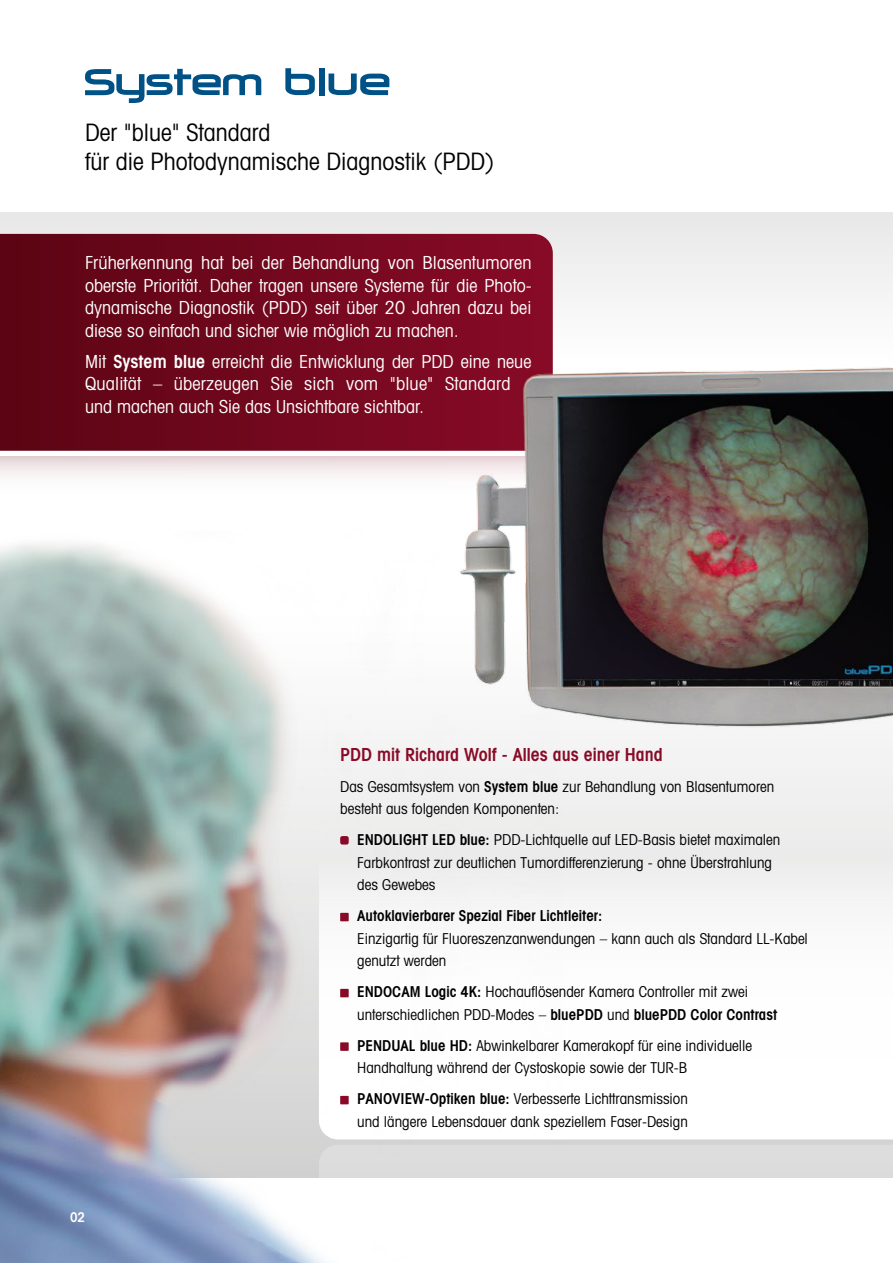
<style>
.page{position:relative;width:893px;height:1263px;background:#fff}
.page>*{position:absolute;margin:0;border:0;box-sizing:border-box;transform-origin:0 0}
.t1{font:condensed 24px/28.8px "Avant Garde";color:#000}
.t2{font:condensed 18px/22.5px "Avant Garde";color:#fff;text-align:justify}
.t3{font:600 condensed 18px "Avant Garde";color:#880a26}
.t4{font:condensed 15px/22.5px "Avant Garde";color:#000}
.t5{font:600 condensed 15px "Avant Garde";color:#000}
.t6{font:600 condensed 13.5px "Avant Garde";color:#fff}
.s1{font-weight:600}
</style>
<div class="page">
<div style="left:0;top:213px;width:893px;height:148px;background:#e9e9e9"></div>
<svg style="left:285px;top:68px;width:30px;height:27px"></svg>
<div style="left:319px;top:68px;width:6px;height:27px;background:#005286"></div>
<svg style="left:329px;top:74px;width:60px;height:21px"></svg>
<svg style="left:85px;top:69px;width:176px;height:34px"></svg>
<svg style="left:0;top:234px;width:428px;height:205px;background:#6d071b"></svg>
<img style="left:428px;top:212px;width:465px;height:966px">
<img style="left:0;top:439px;width:561px;height:824px">
<div style="left:340px;top:836px;width:9px;height:8px;background:#880a26;border-radius:2px"></div>
<div style="left:340px;top:913px;width:9px;height:8px;background:#880a26"></div>
<div style="left:340px;top:989px;width:9px;height:8px;background:#880a26"></div>
<div style="left:340px;top:1042px;width:9px;height:9px;background:#880a26"></div>
<div style="left:340px;top:1096px;width:9px;height:8px;background:#880a26"></div>
<h1 class="t1" style="left:85px;top:118px;width:411px">Der "blue" Standard<br>für die Photodynamische Diagnostik (PDD)</h1>
<p class="t2" style="left:85px;top:251px;width:448px">Früherkennung hat bei der Behandlung von Blasentumoren oberste Priorität. Daher tragen unsere Systeme für die Photo&shy;dynamische Diagnostik (PDD) seit über 20 Jahren dazu bei diese so einfach und sicher wie möglich zu machen.</p>
<p class="t2" style="left:85px;top:350px;width:448px;text-align:left">Mit <span class="s1">System blue</span> erreicht die Entwicklung der PDD eine neue<br>Qualität – überzeugen Sie sich vom "blue" Standard und machen auch Sie das Unsichtbare sichtbar.</p>
<p class="t6" style="left:70px;top:1209px;width:17px">02</p>
<p class="t3" style="left:340px;top:743px;width:324px">PDD mit Richard Wolf - Alles aus einer Hand</p>
<p class="t4" style="left:340px;top:775px;width:436px">Das Gesamtsystem von <span class="s1">System blue</span> zur Behandlung von Blasentumoren besteht aus folgenden Komponenten:</p>
<p class="t4" style="left:357px;top:828px;width:425px"><span class="s1">ENDOLIGHT LED blue:</span> PDD-Lichtquelle auf LED-Basis bietet maximalen<br>Farbkontrast zur deutlichen Tumordifferenzierung - ohne Überstrahlung des Gewebes</p>
<p class="t5" style="left:357px;top:907px;width:246px">Autoklavierbarer Spezial Fiber Lichtleiter:</p>
<p class="t4" style="left:357px;top:927px;width:452px">Einzigartig für Fluoreszenzanwendungen – kann auch als Standard LL-Kabel genutzt werden</p>
<p class="t4" style="left:357px;top:980px;width:421px"><span class="s1">ENDOCAM Logic 4K:</span> Hochauflösender Kamera Controller mit zwei unterschiedlichen PDD-Modes – <span class="s1">bluePDD</span> und <span class="s1">bluePDD Color Contrast</span></p>
<p class="t4" style="left:357px;top:1034px;width:396px"><span class="s1">PENDUAL blue HD:</span> Abwinkelbarer Kamerakopf für eine individuelle<br>Handhaltung während der Cystoskopie sowie der TUR-B</p>
<p class="t4" style="left:357px;top:1087px;width:332px"><span class="s1">PANOVIEW-Optiken blue:</span> Verbesserte Lichttransmission und längere Lebensdauer dank speziellem Faser-Design</p>
</div>
